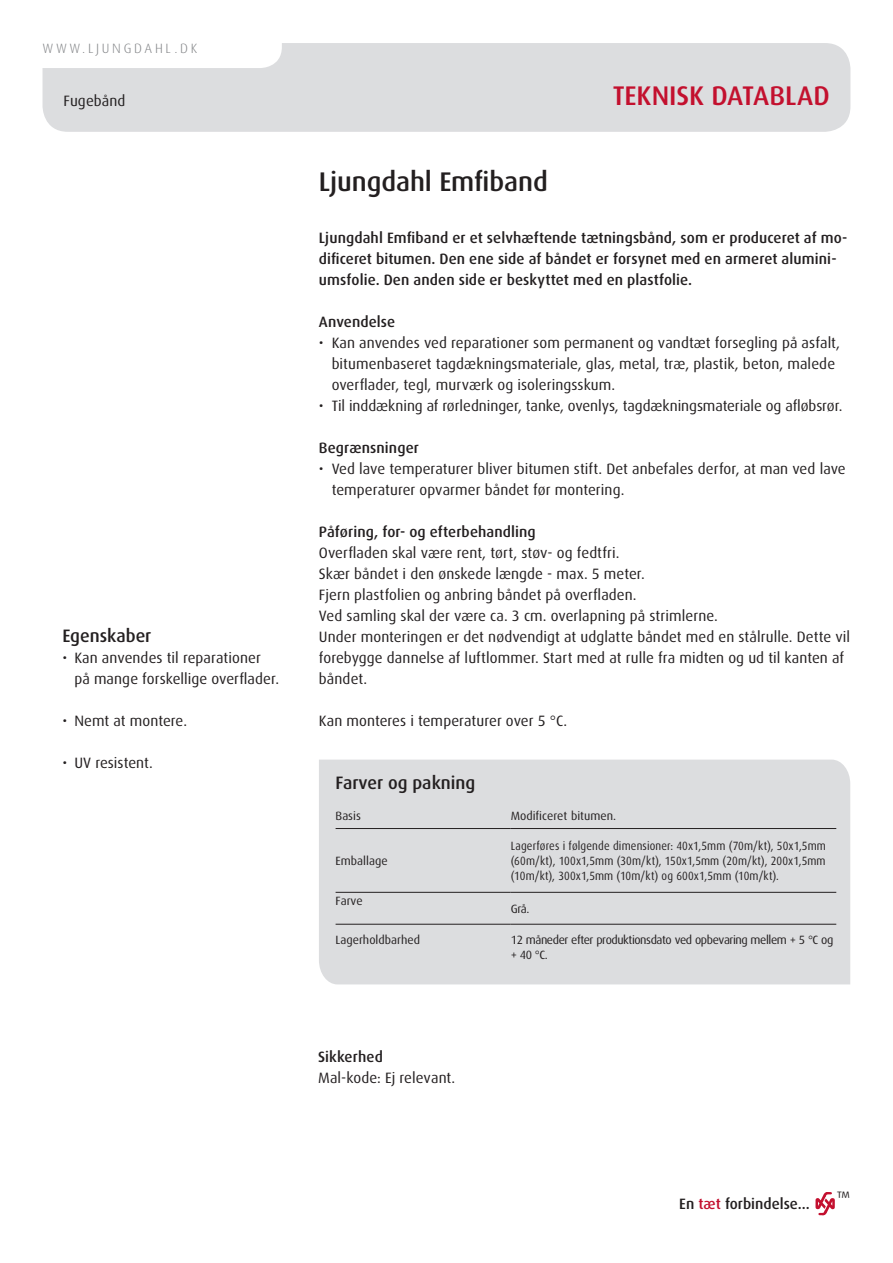
<style>
.page{position:relative;width:893px;height:1263px;background:#fff}
.page>*{position:absolute;margin:0;border:0;box-sizing:border-box;transform-origin:0 0}
.t1{font:500 27px "Dax Pro";letter-spacing:-.005em;color:#231f20}
.t2{font:500 27px "Dax Pro";letter-spacing:-.005em;color:#c3102e}
.t3{font:500 18px "Dax Pro";color:#231f20}
.t4{font:18px "Dax Pro";color:#231f20}
.t5{font:15px/21px "Dax Pro";letter-spacing:.005em;color:#231f20}
.t6{font:500 15px/21px "Dax Pro";letter-spacing:.005em;color:#231f20}
.t7{font:300 13.5px "Dax Pro";letter-spacing:.2em;color:#808285}
.Tabel_tekst_1{font:12px/15px "Dax Pro";color:#231f20;text-align:justify;scale:.9 1}
.Tabel_tekst_1-2{font:12px/15px "Dax Pro";letter-spacing:-.035em;color:#231f20}
.Tabel_tekst_1-3{font:12px "Dax Pro";color:#231f20}
.s1{color:#c3102f}
</style>
<div class="page">
<div style="left:43px;top:43px;width:807px;height:89px;background:#dcdddf;border-radius:26px"></div>
<div style="left:43px;top:43px;width:239px;height:25px;background:#fff"></div>
<div style="left:319px;top:760px;width:531px;height:224px;background:#dcdddf"></div>
<hr style="left:336px;top:828px;width:175px;height:1px;background:#231f20">
<hr style="left:511px;top:828px;width:325px;height:1px;background:#231f20">
<hr style="left:336px;top:892px;width:175px;height:1px;background:#231f20">
<hr style="left:511px;top:892px;width:325px;height:1px;background:#231f20">
<hr style="left:336px;top:924px;width:175px;height:1px;background:#231f20">
<hr style="left:511px;top:924px;width:325px;height:1px;background:#231f20">
<svg style="left:815px;top:1192px;width:20px;height:23px"></svg>
<p class="t7" style="left:43px;top:40px;width:156px">WWW.LJUNGDAHL.DK</p>
<p class="t5" style="left:64px;top:90px;width:63px">Fugebånd</p>
<p class="t2" style="left:613px;top:79px;width:219px">TEKNISK DATABLAD</p>
<p class="t3" style="left:62px;top:624px;width:91px">Egenskaber</p>
<p class="t5" style="left:74px;top:647px;width:206px;text-indent:-12px">• Kan anvendes til reparationer på mange forskellige overflader.</p>
<p class="t5" style="left:62px;top:710px;width:126px">• Nemt at montere.</p>
<p class="t5" style="left:62px;top:752px;width:92px">• UV resistent.</p>
<p class="t1" style="left:319px;top:164px;width:230px">Ljungdahl Emfiband</p>
<p class="t6" style="left:319px;top:227px;width:530px">Ljungdahl Emfiband er et selvhæftende tætningsbånd, som er produceret af mo&shy;dificeret bitumen. Den ene side af båndet er forsynet med en armeret alumini&shy;umsfolie. Den anden side er beskyttet med en plastfolie.</p>
<p class="t6" style="left:319px;top:311px;width:78px">Anvendelse</p>
<p class="t5" style="left:332px;top:332px;width:510px;text-indent:-13px">• Kan anvendes ved reparationer som permanent og vandtæt forsegling på asfalt, bitumenbaseret tagdækningsmateriale, glas, metal, træ, plastik, beton, malede overflader, tegl, murværk og isoleringsskum.</p>
<p class="t5" style="left:319px;top:395px;width:525px">• Til inddækning af rørledninger, tanke, ovenlys, tagdækningsmateriale og afløbsrør.</p>
<p class="t6" style="left:319px;top:437px;width:102px">Begrænsninger</p>
<p class="t5" style="left:332px;top:458px;width:515px;text-indent:-13px">• Ved lave temperaturer bliver bitumen stift. Det anbefales derfor, at man ved lave temperaturer opvarmer båndet før montering.</p>
<p class="t6" style="left:319px;top:521px;width:218px">Påføring, for- og efterbehandling</p>
<p class="t5" style="left:319px;top:542px;width:302px">Overfladen skal være rent, tørt, støv- og fedtfri.</p>
<p class="t5" style="left:319px;top:563px;width:327px">Skær båndet i den ønskede længde - max. 5 meter.</p>
<p class="t5" style="left:319px;top:584px;width:319px">Fjern plastfolien og anbring båndet på overfladen.</p>
<p class="t5" style="left:319px;top:605px;width:401px">Ved samling skal der være ca. 3 cm. overlapning på strimlerne.</p>
<p class="t5" style="left:319px;top:626px;width:533px">Under monteringen er det nødvendigt at udglatte båndet med en stålrulle. Dette vil forebygge dannelse af luftlommer. Start med at rulle fra midten og ud til kanten af båndet.</p>
<p class="t5" style="left:319px;top:710px;width:250px">Kan monteres i temperaturer over 5 °C.</p>
<p class="t3" style="left:336px;top:772px;width:141px">Farver og pakning</p>
<p class="Tabel_tekst_1-3" style="left:336px;top:808px;width:27px">Basis</p>
<p class="Tabel_tekst_1-3" style="left:511px;top:808px;width:107px">Modificeret bitumen.</p>
<p class="Tabel_tekst_1-3" style="left:336px;top:853px;width:54px">Emballage</p>
<p class="Tabel_tekst_1" style="left:511px;top:838px;width:352px">Lagerføres i følgende dimensioner: 40x1,5mm (70m/kt), 50x1,5mm (60m/kt), 100x1,5mm (30m/kt), 150x1,5mm (20m/kt), 200x1,5mm (10m/kt), 300x1,5mm (10m/kt) og 600x1,5mm (10m/kt).</p>
<p class="Tabel_tekst_1-3" style="left:336px;top:894px;width:29px">Farve</p>
<p class="Tabel_tekst_1-3" style="left:511px;top:901px;width:20px">Grå.</p>
<p class="Tabel_tekst_1-3" style="left:336px;top:932px;width:86px">Lagerholdbarhed</p>
<p class="Tabel_tekst_1-2" style="left:511px;top:932px;width:324px">12 måneder efter produktionsdato ved opbevaring mellem + 5 °C og + 40 °C.</p>
<p class="t6" style="left:318px;top:1046px;width:66px">Sikkerhed</p>
<p class="t5" style="left:318px;top:1067px;width:139px">Mal-kode: Ej relevant.</p>
<p class="t6" style="left:679px;top:1193px;width:132px">En <span class="s1">tæt</span> forbindelse...</p>
<p class="t4" style="left:837px;top:1187px;width:16px">™</p>
</div>
